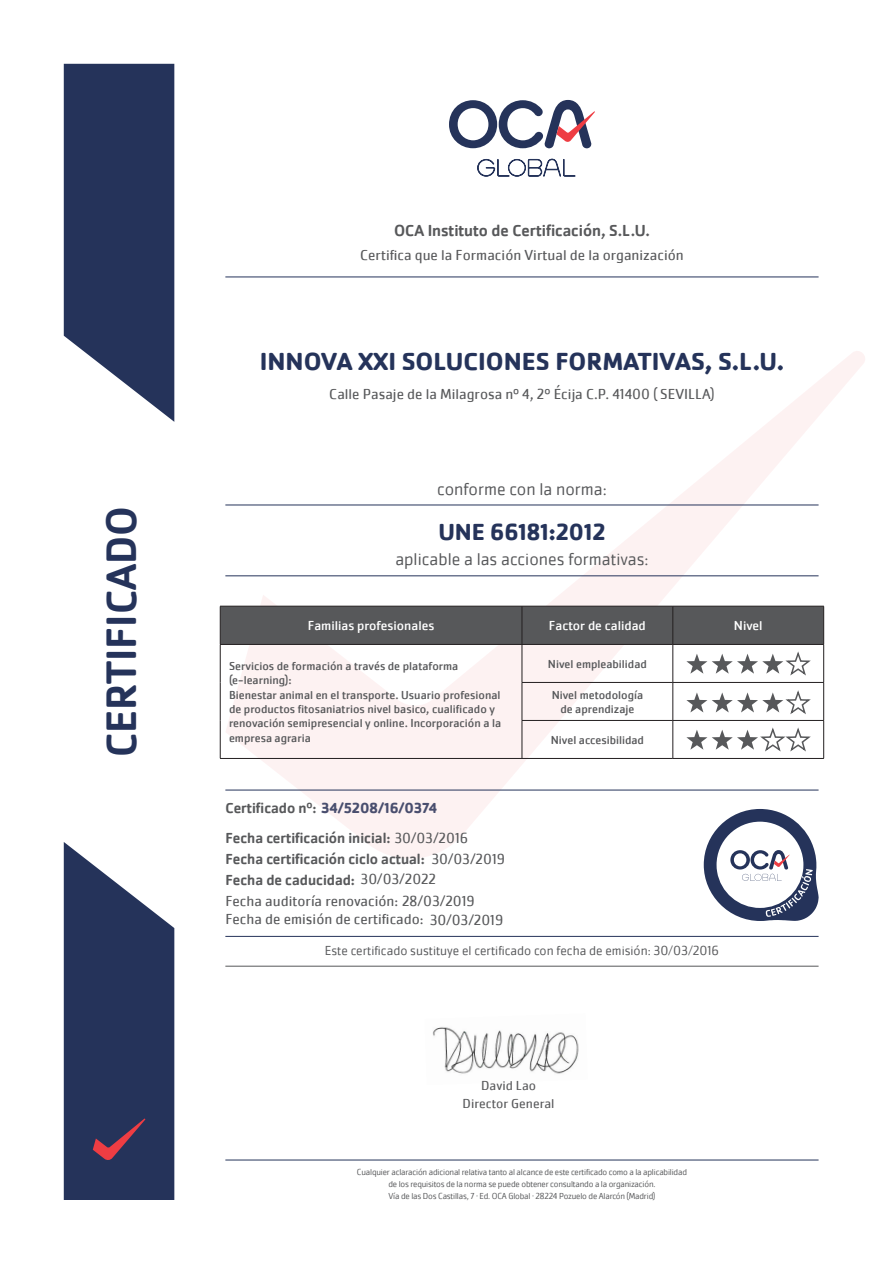
<style>
.page{position:relative;width:893px;height:1263px;background:#fff}
.page>*{position:absolute;margin:0;border:0;box-sizing:border-box;transform-origin:0 0}
.t1{font:500 43.95px "Cachet Pro";color:#25335a}
.t2{font:700 25.5px "Cachet Pro";color:#25335a}
.t3{font:700 24px "Cachet Pro";color:#25335a}
.t4{font:300 18px "Cachet Pro";color:#57585a}
.t5{font:500 16.5px "Cachet Pro";color:#57585a}
.t6{font:15px "Cachet Pro";color:#57585a}
.t7{font:500 15px "Cachet Pro";color:#57585a}
.t8{font:700 15px "Cachet Pro";color:#494e6e}
.t9{font:300 13.5px "Cachet Pro";color:#57585a}
.t10{font:13.5px "Cachet Pro";color:#fff}
.t11{font:13.5px "Cachet Pro";color:#57585a}
.t12{font:12px/14.4px "Cachet Pro";color:#57585a}
.t13{font:300 9px "Cachet Pro";letter-spacing:-.02em;color:#57585a}
.s1{font-weight:500;color:#57585a}
.s2{font-weight:400}
</style>
<div class="page">
<svg style="left:225px;top:351px;width:640px;height:507px"></svg>
<svg style="left:64px;top:64px;width:110px;height:358px;background:#3f4b6d"></svg>
<svg style="left:449px;top:100px;width:146px;height:48px"></svg>
<svg style="left:477px;top:159px;width:99px;height:18px"></svg>
<svg style="left:64px;top:842px;width:110px;height:358px;background:#414b6d"></svg>
<hr style="left:225px;top:1160px;width:594px;height:1px;background:#25335a">
<img style="left:432px;top:1027px;width:147px;height:47px">
<hr style="left:225px;top:277px;width:594px;height:1px;background:#25335a">
<hr style="left:225px;top:575px;width:594px;height:1px;background:#25335a">
<hr style="left:225px;top:505px;width:594px;height:1px;background:#25335a">
<div style="left:221px;top:607px;width:602px;height:37px;background:#57585a"></div>
<hr style="left:220px;top:606px;width:302px;height:1px;background:#231f20">
<hr style="left:220px;top:606px;width:1px;height:38px;background:#231f20">
<hr style="left:522px;top:606px;width:151px;height:1px;background:#231f20">
<hr style="left:522px;top:606px;width:1px;height:38px;background:#231f20">
<hr style="left:673px;top:606px;width:151px;height:1px;background:#231f20">
<hr style="left:673px;top:606px;width:1px;height:38px;background:#231f20">
<hr style="left:823px;top:606px;width:1px;height:38px;background:#231f20">
<hr style="left:220px;top:644px;width:302px;height:1px;background:#231f20">
<hr style="left:220px;top:645px;width:1px;height:37px;background:#231f20">
<hr style="left:522px;top:644px;width:151px;height:1px;background:#231f20">
<hr style="left:522px;top:645px;width:1px;height:37px;background:#231f20">
<hr style="left:673px;top:644px;width:151px;height:1px;background:#231f20">
<hr style="left:673px;top:645px;width:1px;height:37px;background:#231f20">
<hr style="left:823px;top:645px;width:1px;height:37px;background:#231f20">
<hr style="left:220px;top:682px;width:1px;height:38px;background:#231f20">
<hr style="left:522px;top:682px;width:151px;height:1px;background:#231f20">
<hr style="left:522px;top:683px;width:1px;height:37px;background:#231f20">
<hr style="left:673px;top:682px;width:151px;height:1px;background:#231f20">
<hr style="left:673px;top:683px;width:1px;height:37px;background:#231f20">
<hr style="left:823px;top:683px;width:1px;height:37px;background:#231f20">
<hr style="left:220px;top:720px;width:1px;height:38px;background:#231f20">
<hr style="left:522px;top:720px;width:151px;height:1px;background:#231f20">
<hr style="left:522px;top:721px;width:1px;height:37px;background:#231f20">
<hr style="left:673px;top:720px;width:151px;height:1px;background:#231f20">
<hr style="left:673px;top:721px;width:1px;height:37px;background:#231f20">
<hr style="left:823px;top:721px;width:1px;height:37px;background:#231f20">
<hr style="left:220px;top:758px;width:302px;height:1px;background:#231f20">
<hr style="left:522px;top:758px;width:151px;height:1px;background:#231f20">
<hr style="left:673px;top:758px;width:151px;height:1px;background:#231f20">
<svg style="left:686px;top:652px;width:127px;height:25px"></svg>
<svg style="left:686px;top:690px;width:127px;height:26px"></svg>
<svg style="left:686px;top:728px;width:127px;height:25px"></svg>
<hr style="left:225px;top:790px;width:594px;height:1px;background:#25335a">
<hr style="left:225px;top:936px;width:594px;height:1px;background:#25335a">
<svg style="left:704px;top:809px;width:115px;height:112px"></svg>
<hr style="left:225px;top:966px;width:594px;height:1px;background:#57585a">
<p class="t1" style="left:96px;top:757px;width:253px;rotate:-90deg">CERTIFICADO</p>
<p class="t5" style="left:394px;top:221px;width:257px">OCA Instituto de Certificación, S.L.U.</p>
<p class="t6" style="left:360px;top:246px;width:325px">Certifica que la Formación Virtual de la organización</p>
<p class="t2" style="left:260px;top:345px;width:526px">INNOVA XXI SOLUCIONES FORMATIVAS, S.L.U.</p>
<p class="t6" style="left:329px;top:385px;width:387px">Calle Pasaje de la Milagrosa nº 4, 2º Écija C.P. 41400 ( SEVILLA)</p>
<p class="t4" style="left:437px;top:479px;width:171px">conforme con la norma:</p>
<p class="t3" style="left:438px;top:517px;width:169px">UNE 66181:2012</p>
<p class="t4" style="left:395px;top:549px;width:255px">aplicable a las acciones formativas:</p>
<p class="t10" style="left:308px;top:618px;width:128px">Familias profesionales</p>
<p class="t10" style="left:549px;top:618px;width:98px">Factor de calidad</p>
<p class="t10" style="left:734px;top:618px;width:30px">Nivel</p>
<p class="t12" style="left:229px;top:659px;width:231px">Servicios de formación a través de plataforma (e-learning):</p>
<p class="t12" style="left:229px;top:688px;width:274px">Bienestar animal en el transporte. Usuario profesional de productos fitosaniatrios nivel basico, cualificado y renovación semipresencial y online. Incorporación a la empresa agraria</p>
<p class="t12" style="left:548px;top:657px;width:100px">Nivel empleabilidad</p>
<p class="t12" style="left:552px;top:688px;width:93px">Nivel metodología</p>
<p class="t12" style="left:560px;top:702px;width:76px">de aprendizaje</p>
<p class="t12" style="left:551px;top:733px;width:95px">Nivel accesibilidad</p>
<p class="t8" style="left:225px;top:798px;width:213px"><span class="s1">Certificado nº:</span> 34/5208/16/0374</p>
<p class="t7" style="left:225px;top:829px;width:244px">Fecha certificación inicial: <span class="s2">30/03/2016</span></p>
<p class="t7" style="left:225px;top:850px;width:281px">Fecha certificación ciclo actual: <span class="s2">30/03/2019</span></p>
<p class="t7" style="left:225px;top:871px;width:212px">Fecha de caducidad: <span class="s2">30/03/2022</span></p>
<p class="t6" style="left:225px;top:892px;width:251px">Fecha auditoría renovación: 28/03/2019</p>
<p class="t6" style="left:225px;top:910px;width:279px">Fecha de emisión de certificado: 30/03/2019</p>
<p class="t9" style="left:325px;top:943px;width:396px">Este certificado sustituye el certificado con fecha de emisión: 30/03/2016</p>
<p class="t11" style="left:481px;top:1078px;width:56px">David Lao</p>
<p class="t11" style="left:463px;top:1095px;width:93px">Director General</p>
<p class="t13" style="left:357px;top:1166px;width:332px">Cualquier aclaración adicional relativa tanto al alcance de este certificado como a la aplicabilidad</p>
<p class="t13" style="left:388px;top:1178px;width:269px">de los requisitos de la norma se puede obtener consultando a la organización.</p>
<p class="t13" style="left:388px;top:1190px;width:268px">Vía de las Dos Castillas, 7 · Ed. OCA Global · 28224 Pozuelo de Alarcón (Madrid)</p>
</div>
